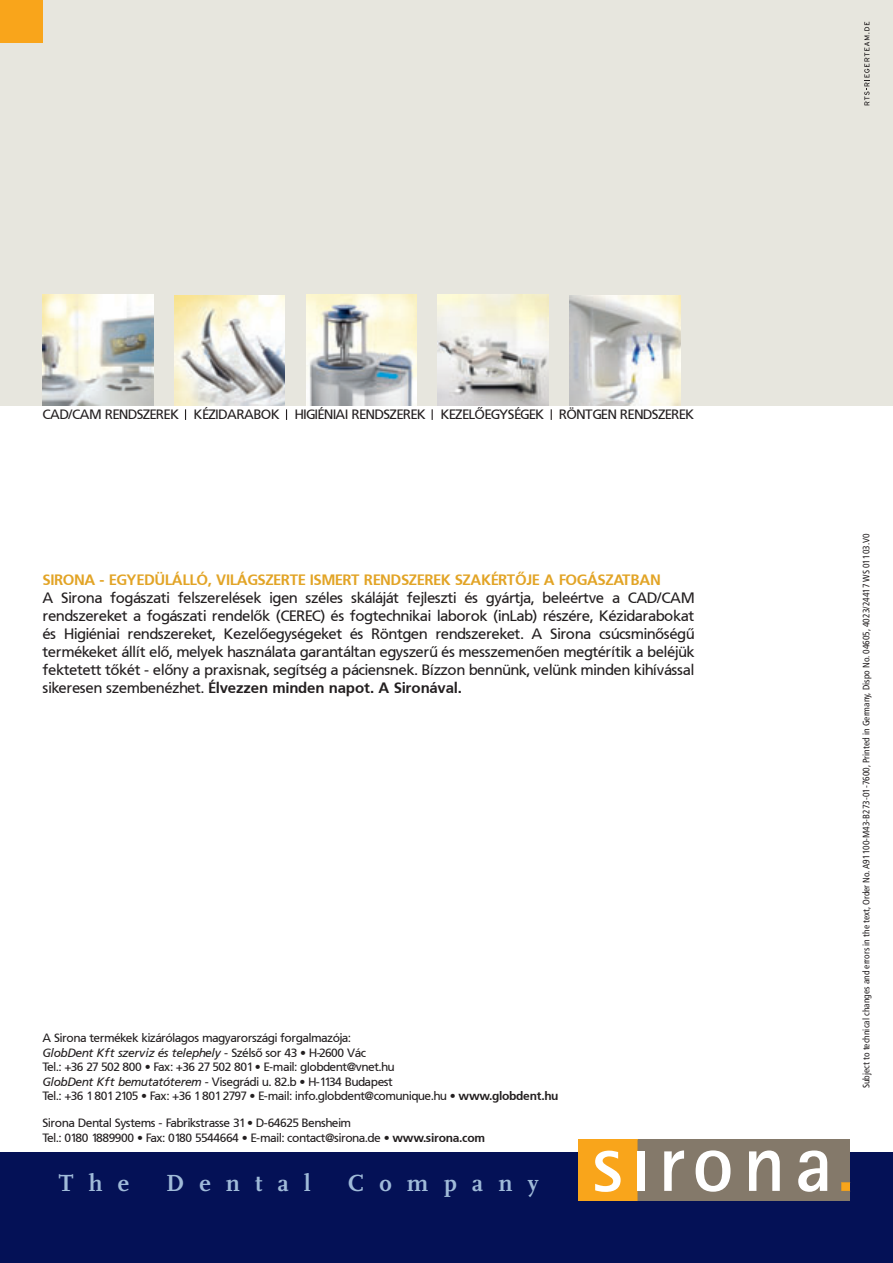
<style>
.page{position:relative;width:893px;height:1263px;background:#fff}
.page>*{position:absolute;margin:0;border:0;box-sizing:border-box;transform-origin:0 0}
.t1{font:700 24.9px "Scala";letter-spacing:.625em;color:#a1bcd9}
.t2{font:700 24.45px "FF Scala";letter-spacing:.625em;color:#a0bbd9}
.t3{font:15px/18px "Frutiger PFL";letter-spacing:.01em;color:#231f20;text-align:justify}
.t4{font:700 15px "Frutiger PFL";color:#e2a426}
.t5{font:13.5px "Frutiger PFL";color:#231f20}
.t6{font:12px "Frutiger PFL";color:#231f20}
.t7{font:italic 12px "Frutiger PFL";color:#231f20}
.t8{font:condensed 9.45px "Frutiger";letter-spacing:.005em;color:#231f20}
.s1{font-weight:700}
.s2{font-style:normal}
.s3{font-style:italic}
</style>
<div class="page">
<div style="left:0;top:0;width:893px;height:405px;background:#e7e6de"></div>
<div style="left:0;top:1152px;width:893px;height:111px;background:#041156"></div>
<div style="left:0;top:0;width:42px;height:43px;background:#f9a51b"></div>
<div style="left:637px;top:1140px;width:213px;height:61px;background:#84796a"></div>
<div style="left:578px;top:1140px;width:59px;height:61px;background:#f9a51b"></div>
<svg style="left:595px;top:1150px;width:26px;height:42px"></svg>
<svg style="left:664px;top:1150px;width:20px;height:41px"></svg>
<svg style="left:696px;top:1150px;width:34px;height:42px"></svg>
<svg style="left:749px;top:1150px;width:31px;height:41px"></svg>
<svg style="left:798px;top:1150px;width:29px;height:42px"></svg>
<svg style="left:841px;top:1182px;width:9px;height:9px"></svg>
<hr style="left:637px;top:1140px;width:1px;height:61px;background:#937a53">
<div style="left:637px;top:1151px;width:8px;height:40px;background:#fff"></div>
<svg style="left:864px;top:22px;width:5px;height:83px"></svg>
<img style="left:570px;top:295px;width:110px;height:110px">
<img style="left:42px;top:295px;width:111px;height:110px">
<img style="left:174px;top:295px;width:111px;height:110px">
<img style="left:438px;top:295px;width:110px;height:110px">
<img style="left:306px;top:295px;width:111px;height:110px">
<p class="t5" style="left:43px;top:406px;width:653px">CAD/CAM RENDSZEREK KÉZIDARABOK HIGIÉNIAI RENDSZEREK KEZELŐEGYSÉGEK RÖNTGEN RENDSZEREK</p>
<p class="t4" style="left:43px;top:570px;width:619px">SIRONA - EGYEDÜLÁLLÓ, VILÁGSZERTE ISMERT RENDSZEREK SZAKÉRTÕJE A FOGÁSZATBAN</p>
<p class="t3" style="left:43px;top:589px;width:653px">A Sirona fogászati felszerelések igen széles skáláját fejleszti és gyártja, beleértve a CAD/CAM rendszereket a fogászati rendelõk (CEREC) és fogtechnikai laborok (inLab) részére, Kézidarabokat és Higiéniai rendszereket, Kezelõegységeket és Röntgen rendszereket. A Sirona csúcsminõségû termékeket állít elõ, melyek használata garantáltan egyszerû és messzemenõen megtérítik a beléjük fektetett tõkét - elõny a praxisnak, segítség a páciensnek. Bízzon bennünk, velünk minden kihívással sikeresen szembenézhet. <span class="s1">Élvezzen minden napot. A Sironával.</span></p>
<p class="t6" style="left:43px;top:1030px;width:309px">A Sirona termékek kizárólagos magyarországi forgalmazója:</p>
<p class="t7" style="left:43px;top:1045px;width:324px">GlobDent Kft szerviz és telephely <span class="s2">- Szélső sor 43 • H-2600 Vác</span></p>
<p class="t6" style="left:43px;top:1059px;width:353px">Tel.: +36 27 502 800 • Fax: +36 27 502 801 • E-mail: globdent@vnet.hu</p>
<p class="t6" style="left:43px;top:1073px;width:351px"><span class="s3">GlobDent Kft bemutatóterem</span> - Visegrádi u. 82.b • H-1134 Budapest</p>
<p class="t6" style="left:43px;top:1088px;width:517px">Tel.: +36 1 801 2105 • Fax: +36 1 801 2797 • E-mail: info.globdent@comunique.hu • <span class="s1">www.globdent.hu</span></p>
<p class="t6" style="left:43px;top:1115px;width:310px">Sirona Dental Systems - Fabrikstrasse 31 • D-64625 Bensheim</p>
<p class="t6" style="left:43px;top:1130px;width:444px">Tel.: 0180 1889900 • Fax: 0180 5544664 • E-mail: contact@sirona.de • <span class="s1">www.sirona.com</span></p>
<p class="t2" style="left:59px;top:1169px;width:72px">The</p>
<p class="t2" style="left:166px;top:1169px;width:146px">Dental</p>
<p class="t2" style="left:348px;top:1169px;width:192px">Company</p>
<p class="t1" style="left:336px;top:1168px;width:196px">Company</p>
<p class="t8" style="left:861px;top:1088px;width:556px;rotate:-90deg">Subject to technical changes and errors in the text, Order No. A91100-M43-B273-01-7600, Printed in Germany, Dispo No. 04605, 4023/24417 WS 01103.V0</p>
</div>
